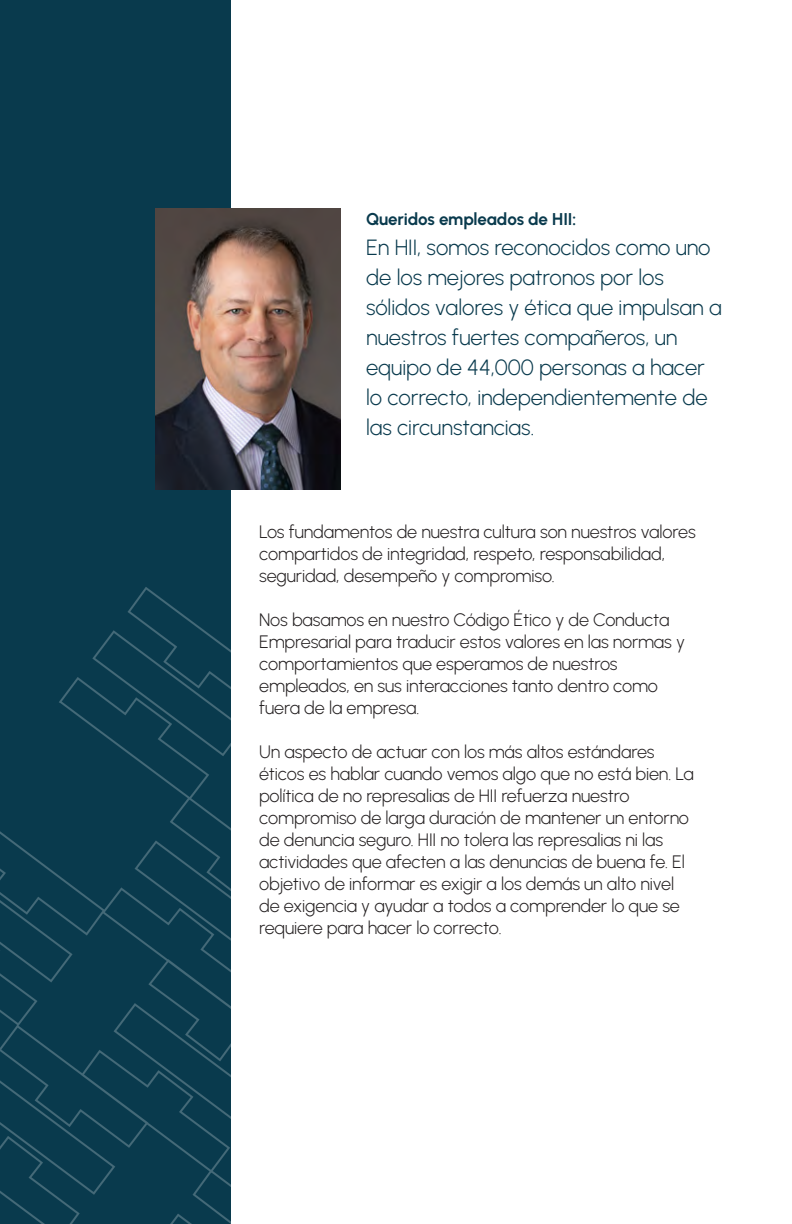
<style>
.page{position:relative;width:792px;height:1224px;background:#fff}
.page>*{position:absolute;margin:0;border:0;box-sizing:border-box;transform-origin:0 0}
.t1{font:300 22px/30px "Urbanist";letter-spacing:-.005em;color:#093a4d}
.t2{font:300 18px/22px "Urbanist";letter-spacing:-.005em;color:#231f20}
.t3{font:700 17px "Urbanist";letter-spacing:-.01em;color:#093a4d}
</style>
<div class="page">
<div style="left:0;top:0;width:230px;height:1224px;background:#093a4d"></div>
<img style="left:0;top:587px;width:230px;height:637px">
<img style="left:156px;top:209px;width:185px;height:281px">
<p class="t3" style="left:366px;top:207px;width:212px">Queridos empleados de HII:</p>
<p class="t1" style="left:366px;top:232px;width:357px">En HII, somos reconocidos como uno de los mejores patronos por los sólidos valores y ética que impulsan a nuestros fuertes compañeros, un equipo de 44,000 personas a hacer lo correcto, independientemente de las circunstancias.</p>
<p class="t2" style="left:259px;top:521px;width:438px">Los fundamentos de nuestra cultura son nuestros valores compartidos de integridad, respeto, responsabilidad, seguridad, desempeño y compromiso.</p>
<p class="t2" style="left:259px;top:609px;width:427px">Nos basamos en nuestro Código Ético y de Conducta Empresarial para traducir estos valores en las normas y comportamientos que esperamos de nuestros empleados, en sus interacciones tanto dentro como fuera de la empresa.</p>
<p class="t2" style="left:259px;top:741px;width:436px">Un aspecto de actuar con los más altos estándares éticos es hablar cuando vemos algo que no está bien. La política de no represalias de HII refuerza nuestro compromiso de larga duración de mantener un entorno de denuncia seguro. HII no tolera las represalias ni las actividades que afecten a las denuncias de buena fe. El objetivo de informar es exigir a los demás un alto nivel de exigencia y ayudar a todos a comprender lo que se requiere para hacer lo correcto.</p>
</div>
